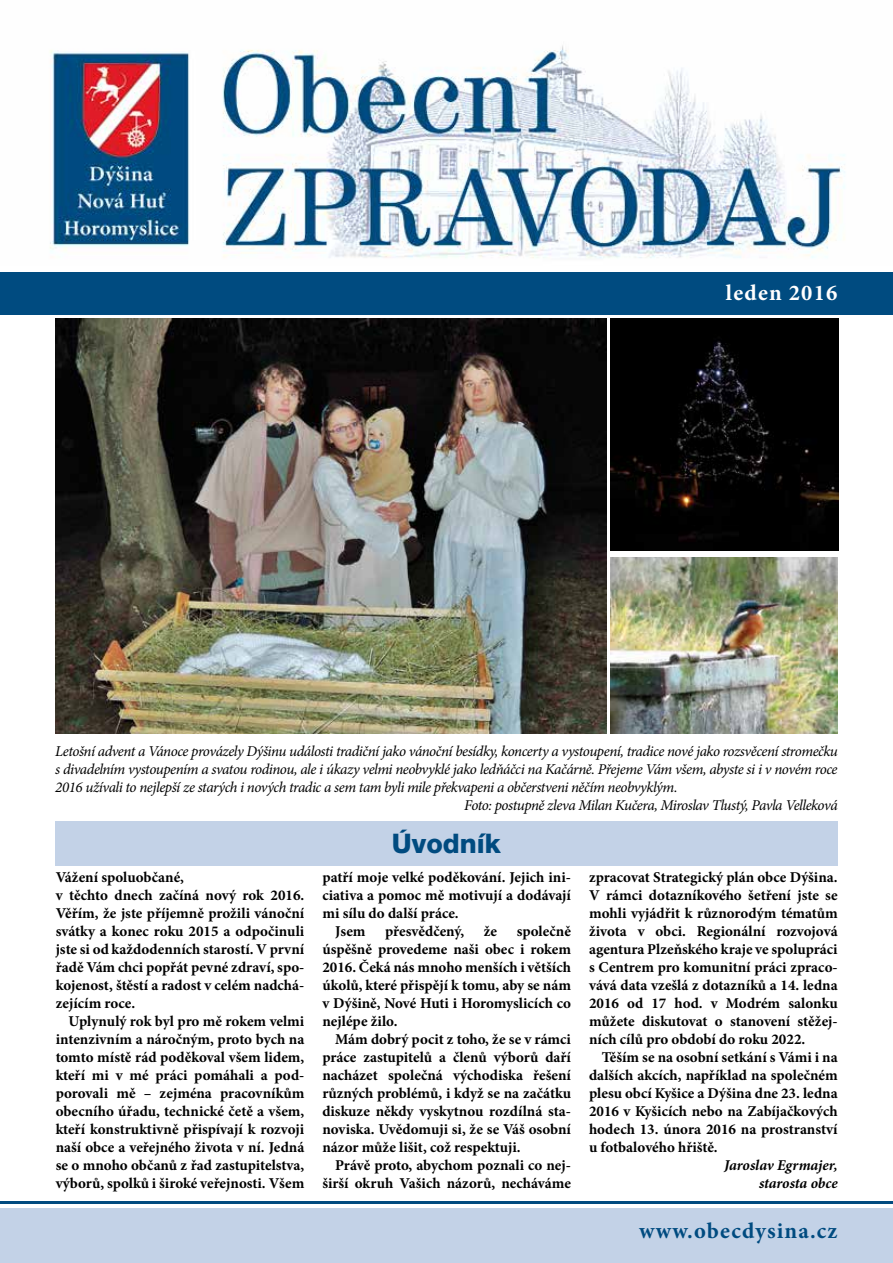
<style>
.page{position:relative;width:893px;height:1263px;background:#fff}
.page>*{position:absolute;margin:0;border:0;box-sizing:border-box;transform-origin:0 0}
.t1{font:800 27px "Helvetica Neue CE";color:#004b80}
.t2{font:700 22.5px "Minion Pro";letter-spacing:.05em;color:#004b80}
.t3{font:700 22.5px "Minion Pro";letter-spacing:.05em;color:#fff}
.t4{font:800 21px "Helvetica Neue CE";color:#004b80}
.t5{font:700 15px/18px "Minion Pro";color:#000;text-align:justify}
.t6{font:italic 15px "Minion Pro";letter-spacing:-.03em;color:#000}
.t7{font:italic 700 15px/18px "Minion Pro";letter-spacing:-.005em;color:#000;text-align:right}
</style>
<div class="page">
<div style="left:0;top:1208px;width:893px;height:55px;background:#c3d2e7"></div>
<hr style="left:0;top:1201px;width:893px;height:2px;background:#004b80">
<img style="left:50px;top:45px;width:795px;height:214px">
<div style="left:0;top:272px;width:893px;height:43px;background:#004b80"></div>
<div style="left:55px;top:821px;width:782px;height:45px;background:#c3d2e7"></div>
<img style="left:55px;top:319px;width:551px;height:414px">
<img style="left:611px;top:557px;width:227px;height:176px">
<img style="left:611px;top:319px;width:227px;height:232px">
<h2 class="t3" style="left:726px;top:277px;width:113px">leden 2016</h2>
<p class="t6" style="left:55px;top:741px;width:784px">Letošní advent a Vánoce provázely Dýšinu události tradiční jako vánoční besídky, koncerty a vystoupení, tradice nové jako rozsvěcení stromečku</p>
<p class="t6" style="left:55px;top:759px;width:784px">s divadelním vystoupením a svatou rodinou, ale i úkazy velmi neobvyklé jako ledňáčci na Kačárně. Přejeme Vám všem, abyste si i v novém roce</p>
<p class="t6" style="left:55px;top:777px;width:624px">2016 užívali to nejlepší ze starých i nových tradic a sem tam byli mile překvapeni a občerstveni něčím neobvyklým.</p>
<p class="t6" style="left:464px;top:795px;width:375px">Foto: postupně zleva Milan Kučera, Miroslav Tlustý, Pavla Velleková</p>
<p class="t5" style="left:56px;top:868px;width:250px;text-align:left">Vážení spoluobčané,<br>v těchto dnech začíná nový rok 2016.<br>Věřím, že jste příjemně prožili vánoční svátky a konec roku 2015 a odpočinuli jste si od každodenních starostí. V první řadě Vám chci popřát pevné zdraví, spo&shy;kojenost, štěstí a radost v celém nadchá&shy;zejícím roce.</p>
<p class="t5" style="left:56px;top:1012px;width:250px;text-indent:13px">Uplynulý rok byl pro mě rokem velmi intenzivním a náročným, proto bych na tomto místě rád poděkoval všem lidem, kteří mi v mé práci pomáhali a pod&shy;porovali mě – zejména pracovníkům obecního úřadu, technické četě a všem, kteří konstruktivně přispívají k rozvoji naší obce a veřejného života v ní. Jedná se o mnoho občanů z řad zastupitelstva, výborů, spolků i široké veřejnosti. Všem</p>
<h1 class="t1" style="left:392px;top:829px;width:111px">Úvodník</h1>
<p class="t5" style="left:322px;top:868px;width:250px">patří moje velké poděkování. Jejich ini-</p>
<p class="t5" style="left:322px;top:886px;width:250px">ciativa a pomoc mě motivují a dodávají</p>
<p class="t5" style="left:322px;top:904px;width:138px">mi sílu do další práce.</p>
<p class="t5" style="left:335px;top:922px;width:32px">Jsem</p>
<p class="t5" style="left:385px;top:922px;width:81px">přesvědčený,</p>
<p class="t5" style="left:484px;top:922px;width:15px">že</p>
<p class="t5" style="left:322px;top:922px;width:250px;text-indent:194px">společně úspěšně provedeme naši obec i rokem 2016. Čeká nás mnoho menších i větších úkolů, které přispějí k tomu, aby se nám v Dýšině, Nové Huti i Horomyslicích co nejlépe žilo.</p>
<p class="t5" style="left:322px;top:1030px;width:250px;text-indent:13px">Mám dobrý pocit z toho, že se v rámci práce zastupitelů a členů výborů daří nacházet společná východiska řešení různých problémů, i když se na začátku diskuze někdy vyskytnou rozdílná sta&shy;noviska. Uvědomuji si, že se Váš osobní názor může lišit, což respektuji.</p>
<p class="t5" style="left:322px;top:1156px;width:250px;text-align:right">Právě proto, abychom poznali co nej&shy;širší okruh Vašich názorů, necháváme</p>
<p class="t5" style="left:589px;top:868px;width:250px">zpracovat Strategický plán obce Dýšina.<br>V rámci dotazníkového šetření jste se mohli vyjádřit k různorodým tématům života v obci. Regionální rozvojová agentura Plzeňského kraje ve spolupráci s Centrem pro komunitní práci zpraco&shy;vává data vzešlá z dotazníků a 14. ledna 2016 od 17 hod. v Modrém salonku můžete diskutovat o stanovení stěžej&shy;ních cílů pro období do roku 2022.</p>
<p class="t5" style="left:589px;top:1048px;width:250px;text-indent:13px">Těším se na osobní setkání s Vámi i na dalších akcích, například na společném plesu obcí Kyšice a Dýšina dne 23. ledna 2016 v Kyšicích nebo na Zabíjačkových hodech 13. února 2016 na prostranství u fotbalového hřiště.</p>
<p class="t7" style="left:724px;top:1156px;width:115px">Jaroslav Egrmajer, starosta obce</p>
<h2 class="t2" style="left:639px;top:1214px;width:200px">www.obecdysina.cz</h2>
<h3 class="t4" style="left:824px;top:1219px;width:15px">1</h3>
</div>
